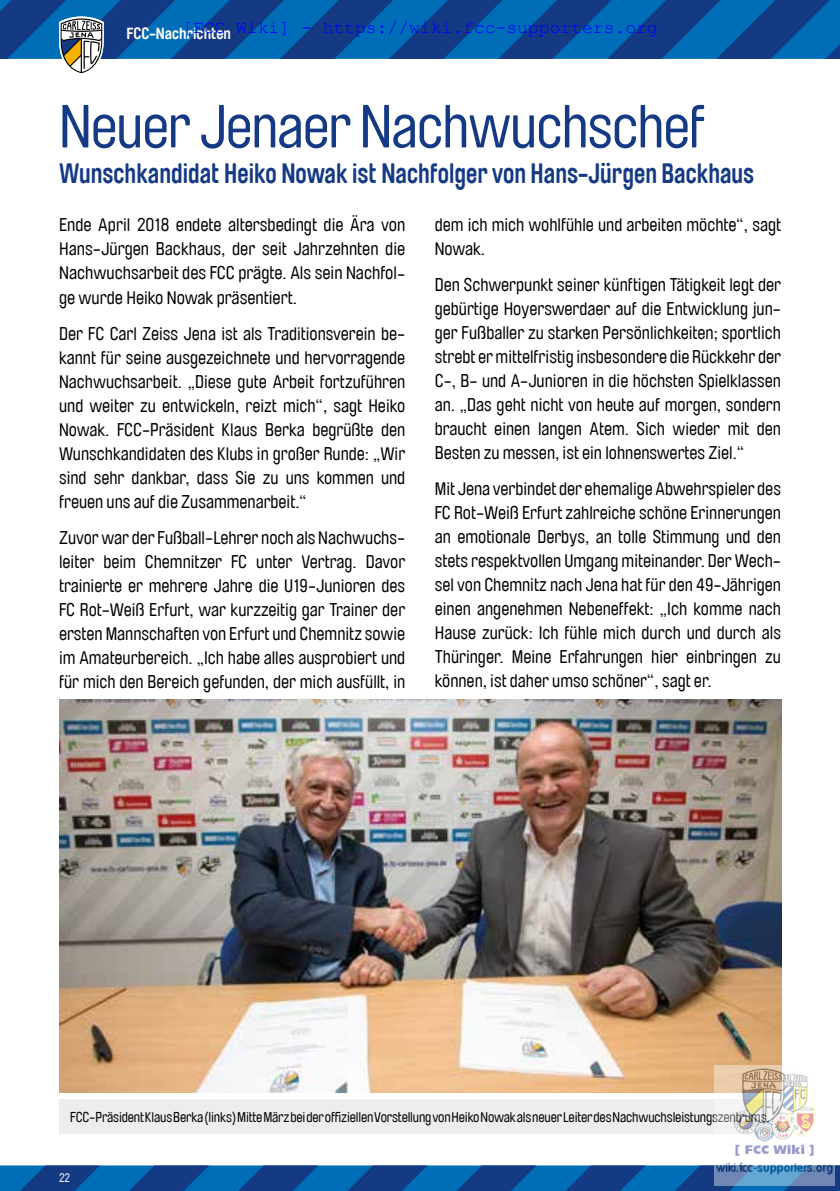
<style>
.page{position:relative;width:840px;height:1191px;background:#fff}
.page>*{position:absolute;margin:0;border:0;box-sizing:border-box;transform-origin:0 0}
.t1{font:60px "Brauer Neue";letter-spacing:-.02em;color:#143a84}
.t2{font:700 28px "Brauer Neue";color:#143a84;scale:.9 1}
.t3{font:18px/24px "Brauer Neue";color:#000;text-align:justify}
.t4{font:18px "Courier New";color:#00f}
.t5{font:700 16px "Brauer Neue";color:#fff}
.t6{font:14px "Brauer Neue";letter-spacing:-.01em;color:#000}
.t7{font:12px "Brauer Neue";color:#fff}
</style>
<div class="page">
<svg style="left:0;top:1165px;width:839px;height:26px;background:#0d569f"></svg>
<img style="left:59px;top:699px;width:721px;height:393px">
<div style="left:59px;top:1099px;width:721px;height:34px;background:#ededed"></div>
<svg style="left:0;top:0;width:839px;height:74px"></svg>
<img style="left:713px;top:1065px;width:120px;height:120px">
<p class="t4" style="left:182px;top:17px;width:477px">[FCC Wiki] - https://wiki.fcc-supporters.org</p>
<p class="t5" style="left:126px;top:25px;width:106px">FCC-Nachrichten</p>
<h1 class="t1" style="left:59px;top:93px;width:647px">Neuer Jenaer Nachwuchschef</h1>
<h2 class="t2" style="left:59px;top:158px;width:773px">Wunschkandidat Heiko Nowak ist Nachfolger von Hans-Jürgen Backhaus</h2>
<p class="t3" style="left:59px;top:213px;width:347px">Ende April 2018 endete altersbedingt die Ära von Hans-Jürgen Backhaus, der seit Jahrzehnten die Nachwuchsarbeit des FCC prägte. Als sein Nachfol&shy;ge wurde Heiko Nowak präsentiert.</p>
<p class="t3" style="left:59px;top:321px;width:347px">Der FC Carl Zeiss Jena ist als Traditionsverein be&shy;kannt für seine ausgezeichnete und hervorragende Nachwuchsarbeit. „Diese gute Arbeit fortzuführen und weiter zu entwickeln, reizt mich“, sagt Heiko Nowak. FCC-Präsident Klaus Berka begrüßte den Wunschkandidaten des Klubs in großer Runde: „Wir sind sehr dankbar, dass Sie zu uns kommen und freuen uns auf die Zusammenarbeit.“</p>
<p class="t3" style="left:59px;top:525px;width:347px">Zuvor war der Fußball-Lehrer noch als Nachwuchs&shy;leiter beim Chemnitzer FC unter Vertrag. Davor trainierte er mehrere Jahre die U19-Junioren des FC Rot-Weiß Erfurt, war kurzzeitig gar Trainer der ersten Mannschaften von Erfurt und Chemnitz sowie im Amateurbereich. „Ich habe alles ausprobiert und für mich den Bereich gefunden, der mich ausfüllt, in</p>
<p class="t3" style="left:434px;top:213px;width:347px">dem ich mich wohlfühle und arbeiten möchte“, sagt<br>Nowak.</p>
<p class="t3" style="left:434px;top:273px;width:347px">Den Schwerpunkt seiner künftigen Tätigkeit legt der gebürtige Hoyerswerdaer auf die Entwicklung jun&shy;ger Fußballer zu starken Persönlichkeiten; sportlich strebt er mittelfristig insbesondere die Rückkehr der C-, B- und A-Junioren in die höchsten Spielklassen an. „Das geht nicht von heute auf morgen, sondern braucht einen langen Atem. Sich wieder mit den Besten zu messen, ist ein lohnenswertes Ziel.“</p>
<p class="t3" style="left:434px;top:477px;width:347px">Mit Jena verbindet der ehemalige Abwehrspieler des FC Rot-Weiß Erfurt zahlreiche schöne Erinnerungen an emotionale Derbys, an tolle Stimmung und den stets respektvollen Umgang miteinander. Der Wech&shy;sel von Chemnitz nach Jena hat für den 49-Jährigen einen angenehmen Nebeneffekt: „Ich komme nach Hause zurück: Ich fühle mich durch und durch als Thüringer. Meine Erfahrungen hier einbringen zu können, ist daher umso schöner“, sagt er.</p>
<p class="t6" style="left:70px;top:1109px;width:700px">FCC-Präsident Klaus Berka (links) Mitte März bei der offiziellen Vorstellung von Heiko Nowak als neuer Leiter des Nachwuchsleistungszentrums.</p>
<p class="t7" style="left:59px;top:1171px;width:13px">22</p>
</div>
